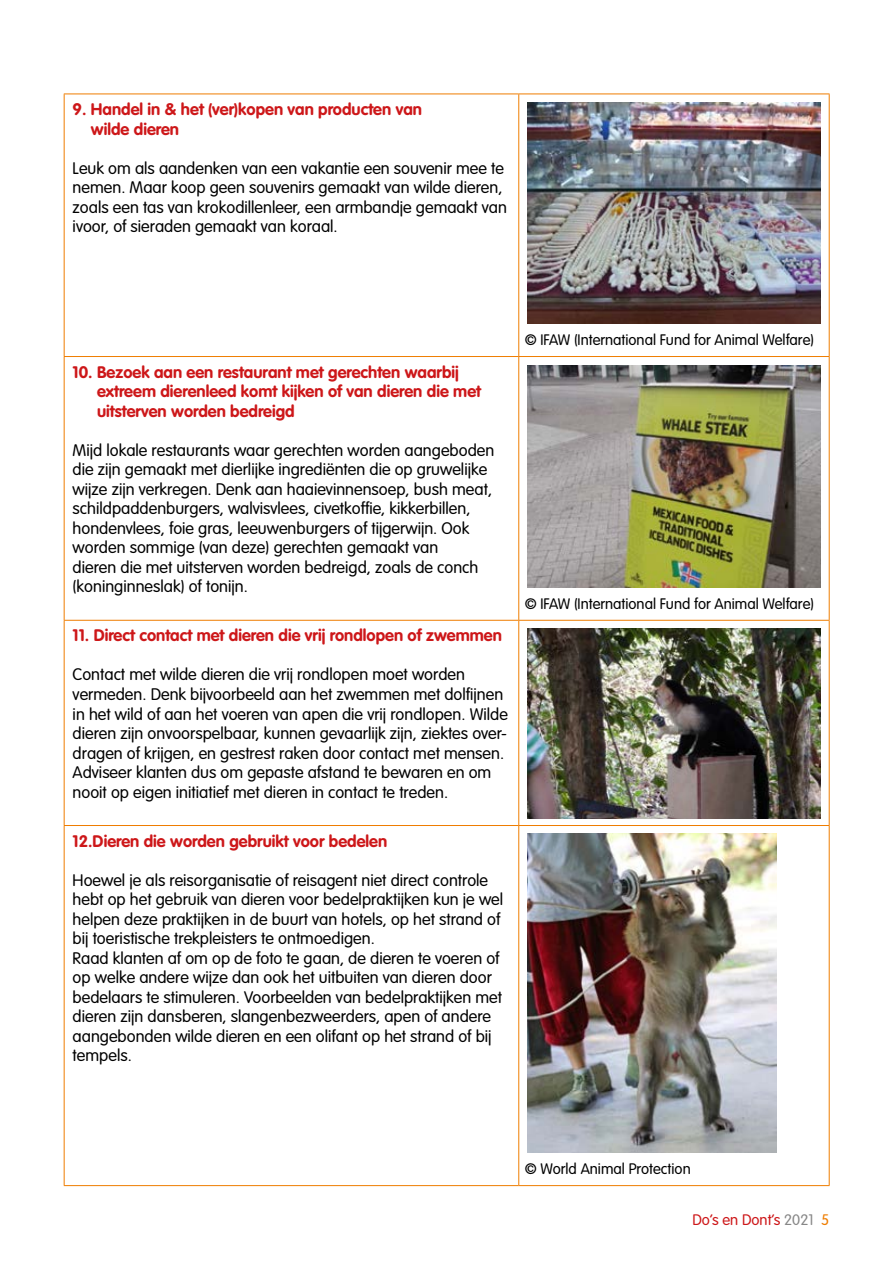
<style>
.page{position:relative;width:893px;height:1263px;background:#fff}
.page>*{position:absolute;margin:0;border:0;box-sizing:border-box;transform-origin:0 0}
.t1{font:300 16.5px/19.5px "VAG Rounded Std";color:#000}
.t2{font:700 16.5px/19.5px "VAG Rounded Std";color:#cd1719}
.t3{font:300 15px "VAG Rounded Std";color:#000}
.t4{font:300 15px "VAG Rounded Std";color:#cd1719}
.s1{color:#878787}
.s2{color:#ef7d00}
</style>
<div class="page">
<hr style="left:64px;top:94px;width:455px;height:1px;background:#ef7d00">
<hr style="left:64px;top:94px;width:1px;height:262px;background:#ef7d00">
<hr style="left:519px;top:94px;width:311px;height:1px;background:#ef7d00">
<hr style="left:518px;top:94px;width:1px;height:262px;background:#ef7d00">
<hr style="left:829px;top:94px;width:1px;height:262px;background:#ef7d00">
<hr style="left:64px;top:356px;width:455px;height:1px;background:#ef7d00">
<hr style="left:64px;top:357px;width:1px;height:263px;background:#ef7d00">
<hr style="left:519px;top:356px;width:311px;height:1px;background:#ef7d00">
<hr style="left:518px;top:357px;width:1px;height:263px;background:#ef7d00">
<hr style="left:829px;top:357px;width:1px;height:263px;background:#ef7d00">
<hr style="left:64px;top:620px;width:455px;height:1px;background:#ef7d00">
<hr style="left:64px;top:621px;width:1px;height:204px;background:#ef7d00">
<hr style="left:519px;top:620px;width:311px;height:1px;background:#ef7d00">
<hr style="left:518px;top:621px;width:1px;height:204px;background:#ef7d00">
<hr style="left:829px;top:621px;width:1px;height:204px;background:#ef7d00">
<hr style="left:64px;top:825px;width:455px;height:1px;background:#ef7d00">
<hr style="left:64px;top:826px;width:1px;height:359px;background:#ef7d00">
<hr style="left:519px;top:825px;width:311px;height:1px;background:#ef7d00">
<hr style="left:518px;top:826px;width:1px;height:359px;background:#ef7d00">
<hr style="left:829px;top:826px;width:1px;height:359px;background:#ef7d00">
<hr style="left:64px;top:1185px;width:455px;height:1px;background:#ef7d00">
<hr style="left:519px;top:1185px;width:311px;height:1px;background:#ef7d00">
<img style="left:527px;top:102px;width:294px;height:222px">
<img style="left:527px;top:366px;width:294px;height:221px">
<img style="left:527px;top:629px;width:294px;height:190px">
<img style="left:527px;top:833px;width:249px;height:319px">
<p class="t2" style="left:91px;top:100px;width:333px;text-indent:-18px">9. Handel in &amp; het (ver)kopen van producten van wilde dieren</p>
<p class="t1" style="left:73px;top:159px;width:436px">Leuk om als aandenken van een vakantie een souvenir mee te nemen. Maar koop geen souvenirs gemaakt van wilde dieren, zoals een tas van krokodillenleer, een armbandje gemaakt van ivoor, of sieraden gemaakt van koraal.</p>
<p class="t2" style="left:97px;top:363px;width:385px;text-indent:-24px">10. Bezoek aan een restaurant met gerechten waarbij extreem dierenleed komt kijken of van dieren die met uitsterven worden bedreigd</p>
<p class="t1" style="left:73px;top:441px;width:423px">Mijd lokale restaurants waar gerechten worden aangeboden die zijn gemaakt met dierlijke ingrediënten die op gruwelijke wijze zijn verkregen. Denk aan haaievinnensoep, bush meat, schildpaddenburgers, walvisvlees, civetkoffie, kikkerbillen, hondenvlees, foie gras, leeuwenburgers of tijgerwijn. Ook worden sommige (van deze) gerechten gemaakt van<br>dieren die met uitsterven worden bedreigd, zoals de conch (koninginneslak) of tonijn.</p>
<p class="t2" style="left:73px;top:626px;width:431px">11. Direct contact met dieren die vrij rondlopen of zwemmen</p>
<p class="t1" style="left:73px;top:665px;width:437px">Contact met wilde dieren die vrij rondlopen moet worden vermeden. Denk bijvoorbeeld aan het zwemmen met dolfijnen in het wild of aan het voeren van apen die vrij rondlopen. Wilde dieren zijn onvoorspelbaar, kunnen gevaarlijk zijn, ziektes over&shy;dragen of krijgen, en gestrest raken door contact met mensen.<br>Adviseer klanten dus om gepaste afstand te bewaren en om nooit op eigen initiatief met dieren in contact te treden.</p>
<p class="t2" style="left:73px;top:832px;width:316px">12.Dieren die worden gebruikt voor bedelen</p>
<p class="t1" style="left:73px;top:871px;width:432px">Hoewel je als reisorganisatie of reisagent niet direct controle hebt op het gebruik van dieren voor bedelpraktijken kun je wel helpen deze praktijken in de buurt van hotels, op het strand of bij toeristische trekpleisters te ontmoedigen.<br>Raad klanten af om op de foto te gaan, de dieren te voeren of op welke andere wijze dan ook het uitbuiten van dieren door bedelaars te stimuleren. Voorbeelden van bedelpraktijken met dieren zijn dansberen, slangenbezweerders, apen of andere aangebonden wilde dieren en een olifant op het strand of bij tempels.</p>
<p class="t3" style="left:525px;top:331px;width:291px">© IFAW (International Fund for Animal Welfare)</p>
<p class="t3" style="left:525px;top:595px;width:291px">© IFAW (International Fund for Animal Welfare)</p>
<p class="t3" style="left:525px;top:1160px;width:167px">© World Animal Protection</p>
<p class="t4" style="left:692px;top:1211px;width:138px">Do’s en Dont’s <span class="s1">2021</span> <span class="s2">5</span></p>
</div>
